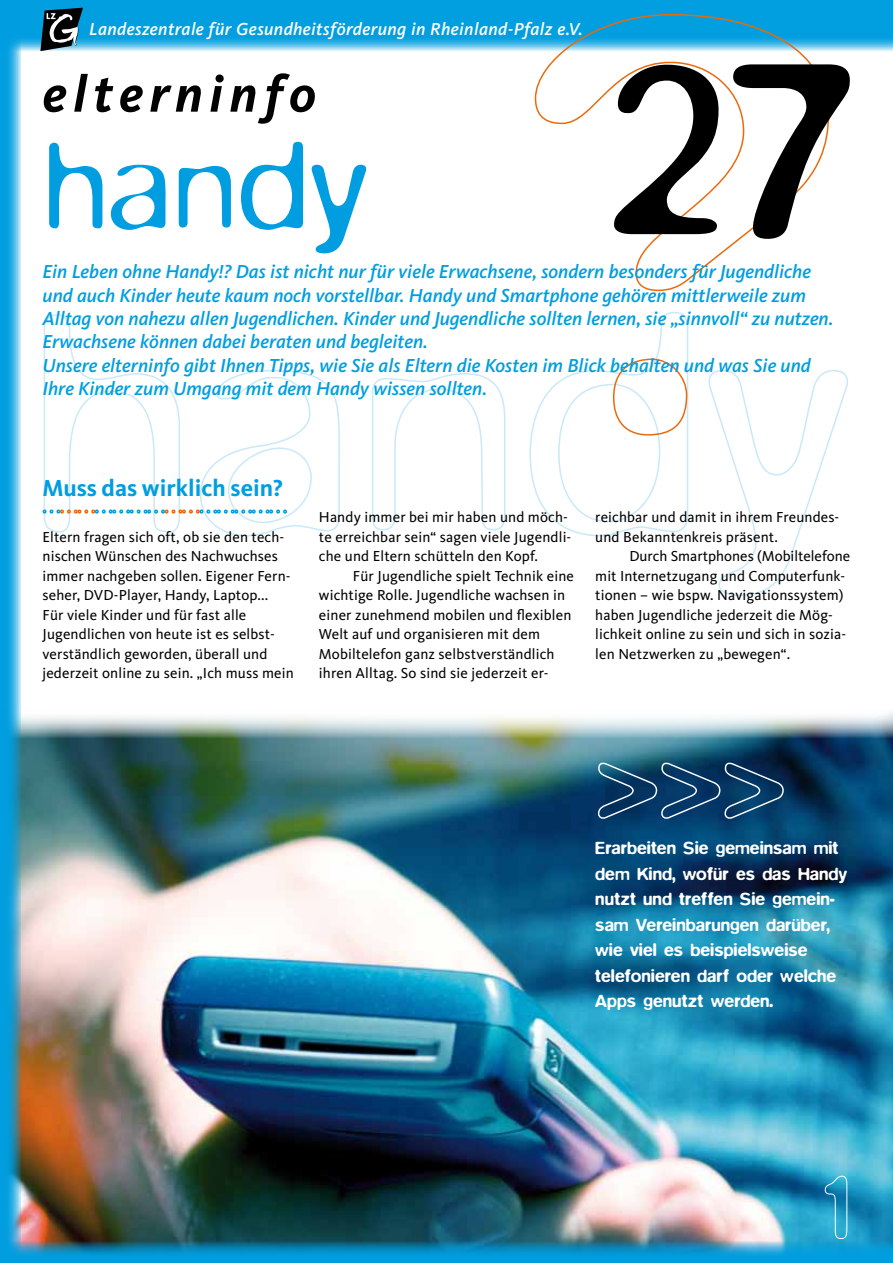
<style>
.page{position:relative;width:893px;height:1263px;background:#fff}
.page>*{position:absolute;margin:0;border:0;box-sizing:border-box;transform-origin:0 0}
.t1{font:300 275.1px "Blur";color:#000}
.t2{font:300 138px "Blur";color:#009ee0}
.t3{font:italic 700 52.5px "Kievit";letter-spacing:.12em;color:#000}
.t4{font:700 24px "Kievit";color:#009ee0}
.t5{font:italic 500 19.5px/23.4px "Kievit";color:#009ee0}
.t6{font:500 18px/25.5px "Blur";color:#fff}
.t7{font:italic 500 18px "Kievit";letter-spacing:.02em;color:#fff}
.t8{font:15px/19.5px "Kievit";letter-spacing:.01em;color:#000}
</style>
<div class="page">
<img style="left:21px;top:737px;width:872px;height:505px">
<svg style="left:21px;top:0;width:872px;height:51px;background:#15a5e2"></svg>
<img style="left:21px;top:710px;width:872px;height:27px">
<svg style="left:0;top:0;width:21px;height:1242px;background:#25a5db"></svg>
<svg style="left:0;top:1242px;width:893px;height:21px;background:#0c90c6"></svg>
<svg style="left:372px;top:373px;width:134px;height:158px"></svg>
<svg style="left:529px;top:421px;width:160px;height:116px"></svg>
<svg style="left:718px;top:370px;width:130px;height:226px"></svg>
<svg style="left:43px;top:314px;width:297px;height:223px"></svg>
<svg style="left:597px;top:762px;width:187px;height:57px;background:#1b4a71"></svg>
<svg style="left:534px;top:13px;width:296px;height:423px"></svg>
<svg style="left:824px;top:1175px;width:24px;height:64px;background:#36a4c9"></svg>
<svg style="left:40px;top:8px;width:43px;height:43px;background:#3d5b68"></svg>
<p class="t7" style="left:89px;top:18px;width:495px">Landeszentrale für Gesundheitsförderung in Rheinland-Pfalz e.V.</p>
<h3 class="t3" style="left:43px;top:63px;width:275px">elterninfo</h3>
<h2 class="t2" style="left:43px;top:109px;width:326px">handy</h2>
<h1 class="t1" style="left:600px;top:-4px;width:260px">27</h1>
<h3 class="t5" style="left:43px;top:260px;width:770px">Ein Leben ohne Handy!? Das ist nicht nur für viele Erwachsene, sondern besonders für Jugendliche und auch Kinder heute kaum noch vorstellbar. Handy und Smartphone gehören mittlerweile zum</h3>
<p class="t5" style="left:43px;top:307px;width:792px">Alltag von nahezu allen Jugendlichen. Kinder und Jugendliche sollten lernen, sie „sinnvoll“ zu nutzen.<br>Erwachsene können dabei beraten und begleiten.<br>Unsere elterninfo gibt Ihnen Tipps, wie Sie als Eltern die Kosten im Blick behalten und was Sie und Ihre Kinder zum Umgang mit dem Handy wissen sollten.</p>
<h3 class="t4" style="left:43px;top:474px;width:242px">Muss das wirklich sein?</h3>
<p class="t8" style="left:43px;top:527px;width:253px">Eltern fragen sich oft, ob sie den tech&shy;nischen Wünschen des Nachwuchses immer nachgeben sollen. Eigener Fern&shy;seher, DVD-Player, Handy, Laptop...<br>Für viele Kinder und für fast alle Jugendlichen von heute ist es selbst&shy;verständlich geworden, überall und jederzeit online zu sein. „Ich muss mein</p>
<p class="t8" style="left:319px;top:507px;width:254px">Handy immer bei mir haben und möch&shy;te erreichbar sein“ sagen viele Jugendli&shy;che und Eltern schütteln den Kopf.</p>
<p class="t8" style="left:319px;top:566px;width:257px;text-indent:34px">Für Jugendliche spielt Technik eine wichtige Rolle. Jugendliche wachsen in einer zunehmend mobilen und flexiblen Welt auf und organisieren mit dem Mobiltelefon ganz selbstverständlich ihren Alltag. So sind sie jederzeit er-</p>
<p class="t8" style="left:595px;top:507px;width:244px">reichbar und damit in ihrem Freundes&shy;und Bekanntenkreis präsent.</p>
<p class="t8" style="left:595px;top:546px;width:256px;text-indent:34px">Durch Smartphones (Mobiltelefone mit Internetzugang und Computerfunk&shy;tionen – wie bspw. Navigationssystem) haben Jugendliche jederzeit die Mög&shy;lichkeit online zu sein und sich in sozia&shy;len Netzwerken zu „bewegen“.</p>
<p class="t6" style="left:595px;top:835px;width:254px">Erarbeiten Sie gemeinsam mit dem Kind, wofür es das Handy nutzt und treffen Sie gemein&shy;sam Vereinbarungen darüber, wie viel es beispielsweise telefonieren darf oder welche<br>Apps genutzt werden.</p>
</div>
